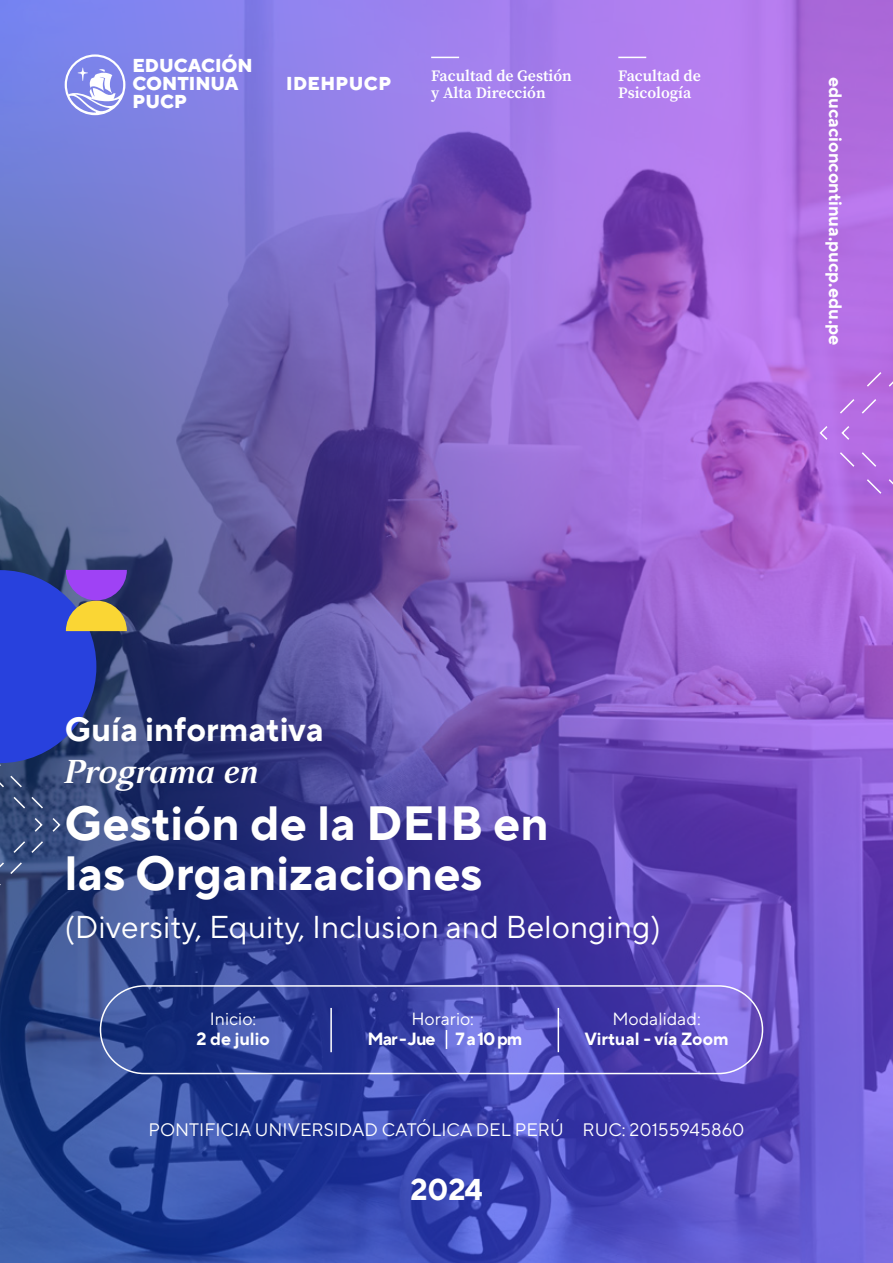
<style>
.page{position:relative;width:893px;height:1263px;background:#fff}
.page>*{position:absolute;margin:0;border:0;box-sizing:border-box;transform-origin:0 0}
.t1{font:700 47.85px/50.1px "TT Norms Pro";color:#fff}
.t2{font:700 33.45px "TT Norms Pro";color:#fff}
.t3{font:33.15px "Strato Pro Demi Bold It";color:#fff}
.t4{font:31.5px "TT Norms Pro";color:#fff}
.t5{font:700 30px "TT Norms Pro";color:#fff}
.t6{font:800 18.6px/17.7px "TT Norms Pro";color:#fff}
.t7{font:800 18.6px "TT Norms Pro";letter-spacing:.02em;color:#fff}
.t8{font:18px "TT Norms Pro";color:#fff}
.t9{font:700 18px "TT Norms Pro";color:#fff}
.t10{font:17.55px "TT Norms Pro";color:#fff}
.t11{font:700 17.55px "TT Norms Pro";color:#fff}
.t12{font:700 17.55px "TT Norms Pro";letter-spacing:-.06em;color:#fff}
.t13{font:600 15.9px/16.8px "Source Serif Pro";color:#fff}
</style>
<div class="page">
<img style="left:0;top:0;width:893px;height:1263px">
<hr style="left:330px;top:1008px;width:2px;height:44px;background:#fff">
<hr style="left:558px;top:1008px;width:1px;height:44px;background:#fff">
<svg style="left:446px;top:1030px;width:1px;height:19px"></svg>
<div style="left:100px;top:985px;width:663px;height:89px;border:2px solid #fff;border-radius:44px"></div>
<svg style="left:0;top:570px;width:127px;height:198px;background:#3e4ab2"></svg>
<svg style="left:0;top:840px;width:45px;height:52px;background:#3d5180"></svg>
<svg style="left:0;top:774px;width:62px;height:59px;background:#384c78"></svg>
<svg style="left:818px;top:424px;width:75px;height:71px;background:#b36fe3"></svg>
<svg style="left:838px;top:364px;width:55px;height:51px;background:#b76ee0"></svg>
<svg style="left:65px;top:54px;width:60px;height:61px"></svg>
<svg style="left:431px;top:57px;width:28px;height:1px"></svg>
<svg style="left:618px;top:57px;width:28px;height:1px"></svg>
<p class="t6" style="left:132px;top:56px;width:122px">EDUCACIÓN<br>CONTINUA<br>PUCP</p>
<p class="t7" style="left:286px;top:70px;width:107px">IDEHPUCP</p>
<p class="t13" style="left:431px;top:67px;width:142px">Facultad de Gestión y Alta Dirección</p>
<p class="t13" style="left:618px;top:67px;width:84px">Facultad de<br>Psicología</p>
<p class="t9" style="left:849px;top:77px;width:270px;rotate:90deg">educacioncontinua.pucp.edu.pe</p>
<h2 class="t2" style="left:65px;top:704px;width:261px">Guía informativa</h2>
<h3 class="t3" style="left:64px;top:751px;width:196px">Programa en</h3>
<h1 class="t1" style="left:64px;top:794px;width:486px">Gestión de la DEIB en las Organizaciones</h1>
<h3 class="t4" style="left:64px;top:904px;width:598px">(Diversity, Equity, Inclusion and Belonging)</h3>
<p class="t10" style="left:210px;top:1006px;width:48px">Inicio:</p>
<p class="t10" style="left:612px;top:1006px;width:90px">Modalidad:</p>
<p class="t11" style="left:196px;top:1026px;width:75px">2 de julio</p>
<p class="t12" style="left:367px;top:1026px;width:157px">Mar - Jue 7 a 10 pm</p>
<p class="t10" style="left:411px;top:1006px;width:64px">Horario:</p>
<p class="t11" style="left:584px;top:1026px;width:146px">Virtual - vía Zoom</p>
<p class="t8" style="left:148px;top:1116px;width:598px">PONTIFICIA UNIVERSIDAD CATÓLICA DEL PERÚ RUC: 20155945860</p>
<h3 class="t5" style="left:410px;top:1167px;width:74px">2024</h3>
</div>
